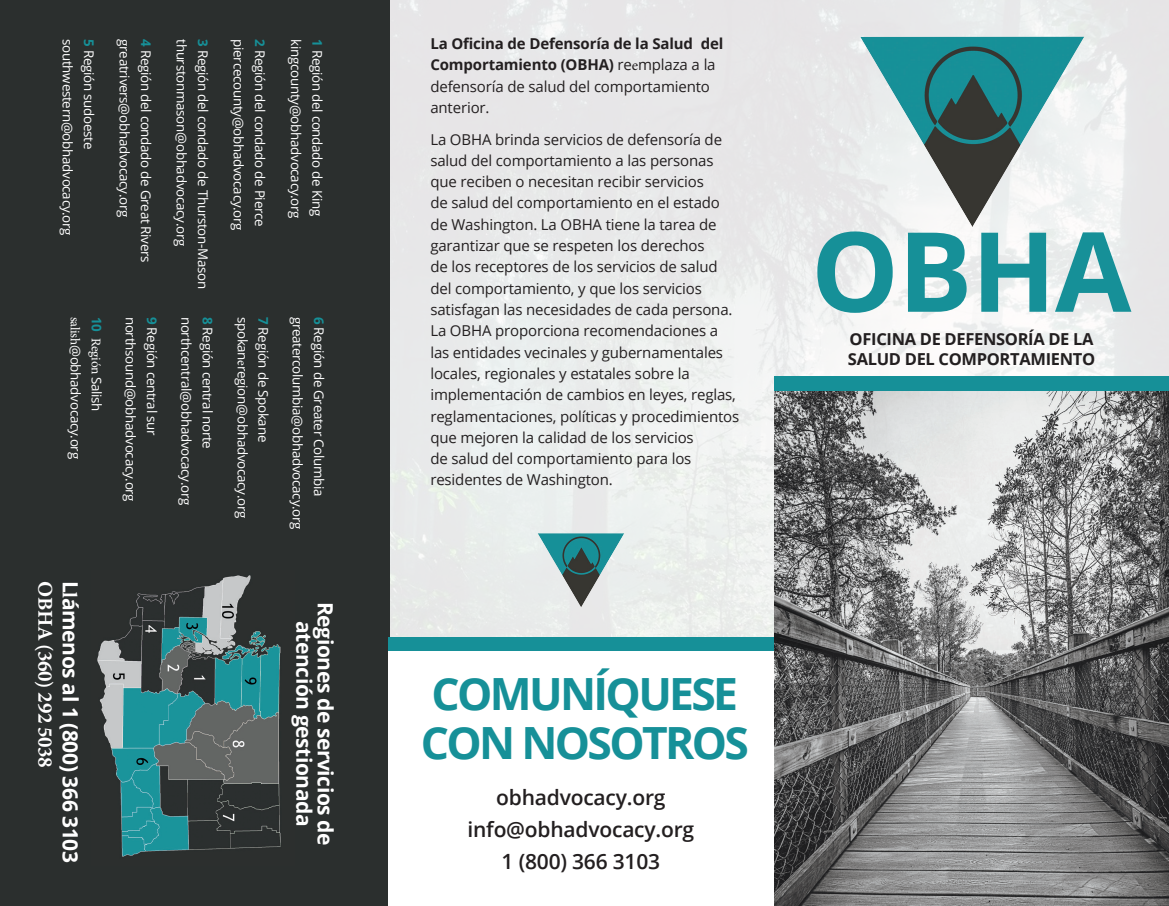
<style>
.page{position:relative;width:1169px;height:906px;background:#fff}
.page>*{position:absolute;margin:0;border:0;box-sizing:border-box;transform-origin:0 0}
.t1{font:700 110.7px "Open Sans";color:#169098}
.t2{font:700 44.4px/48.6px "Open Sans";letter-spacing:-.06em;color:#169098}
.t3{font:700 21px/21.3px "Open Sans";letter-spacing:-.02em;color:#fff;text-align:center}
.t4{font:600 21px "Open Sans";letter-spacing:-.01em;color:#231f20}
.t5{font:700 16.5px/19.8px "Open Sans";letter-spacing:-.02em;color:#231f20}
.t6{font:15px/21.3px "Open Sans";letter-spacing:-.01em;color:#231f20}
.t7{font:13.35px/20.9px "Open Sans";letter-spacing:-.02em;color:#fff}
.t8{font:700 13.35px "Open Sans";color:#169098}
.s1{font-weight:700;color:#169098}
.s2{font-family:"Minion Pro"}
.s3{font-weight:700}
</style>
<div class="page">
<svg style="left:389px;top:0;width:779px;height:651px;fill:#e8eaea"></svg>
<div style="left:0;top:0;width:389px;height:906px;background:#2b2f2e"></div>
<img style="left:774px;top:391px;width:394px;height:515px">
<img style="left:97px;top:575px;width:184px;height:282px">
<img style="left:860px;top:37px;width:224px;height:190px">
<div style="left:388px;top:638px;width:385px;height:14px;background:#169098"></div>
<div style="left:388px;top:652px;width:385px;height:254px;background:#fff"></div>
<div style="left:774px;top:377px;width:394px;height:14px;background:#169098"></div>
<img style="left:537px;top:533px;width:87px;height:74px">
<p class="t7" style="left:157px;top:39px;width:225px;rotate:90deg"><span class="s1">4</span> Región del condado de Great Rivers</p>
<p class="t7" style="left:192px;top:39px;width:208px;rotate:90deg">thurstonmason@obhadvocacy.org</p>
<p class="t7" style="left:100px;top:39px;width:111px;rotate:90deg"><span class="s1">5</span> Región sudoeste</p>
<p class="t7" style="left:135px;top:39px;width:180px;rotate:90deg">greatrivers@obhadvocacy.org</p>
<p class="t7" style="left:214px;top:39px;width:251px;rotate:90deg"><span class="s1">3</span> Región del condado de Thurston-Mason</p>
<p class="t7" style="left:249px;top:39px;width:193px;rotate:90deg">piercecounty@obhadvocacy.org</p>
<p class="t7" style="left:271px;top:39px;width:189px;rotate:90deg"><span class="s1">2</span> Región del condado de Pierce</p>
<p class="t7" style="left:306px;top:39px;width:181px;rotate:90deg">kingcounty@obhadvocacy.org</p>
<p class="t7" style="left:78px;top:39px;width:198px;rotate:90deg">southwestern@obhadvocacy.org</p>
<p class="t7" style="left:328px;top:39px;width:178px;rotate:90deg"><span class="s1">1</span> Región del condado de King</p>
<p class="t7" style="left:163px;top:317px;width:120px;rotate:90deg"><span class="s1">9</span> Región central sur</p>
<p class="t7" style="left:197px;top:317px;width:190px;rotate:90deg">northcentral@obhadvocacy.org</p>
<p class="t7" style="left:218px;top:317px;width:134px;rotate:90deg"><span class="s1">8</span> Región central norte</p>
<p class="t7" style="left:107px;top:317px;width:144px;text-indent:21px;rotate:90deg"><span class="s2">Región</span> Salish <span class="s2">salish</span>@obhadvocacy.org</p>
<p class="t8" style="left:106px;top:317px;width:16px;rotate:90deg">10</p>
<p class="t7" style="left:141px;top:317px;width:186px;rotate:90deg">northsound@obhadvocacy.org</p>
<p class="t3" style="left:83px;top:581px;width:283px;line-height:24.4px;text-align:left;rotate:90deg">L<span class="s2">l</span>ámenos al 1 (800) 366 3103<br><span class="s2">OBHA (360) 292 5038</span></p>
<p class="t7" style="left:274px;top:317px;width:127px;rotate:90deg"><span class="s1">7</span> Región de Spokane</p>
<p class="t7" style="left:308px;top:317px;width:214px;rotate:90deg">greatercolumbia@obhadvocacy.org</p>
<p class="t7" style="left:330px;top:317px;width:181px;rotate:90deg"><span class="s1">6</span> Región de Greater Columbia</p>
<p class="t7" style="left:253px;top:317px;width:203px;rotate:90deg">spokan<span class="s2">e</span>region@obhadvocacy.org</p>
<p class="t3" style="left:336px;top:602px;width:245px;rotate:90deg">Regiones de servicios de atención gestionada</p>
<p class="t6" style="left:430px;top:33px;width:294px"><span class="s3">La Oficina de Defensoría de la Salud del<br>Comportamiento (OBHA)</span> re<span class="s2">e</span>mplaza a la defensoría de salud del comportamiento anterior.</p>
<p class="t6" style="left:430px;top:128px;width:310px">La OBHA brinda servicios de defensoría de salud del comportamiento a las personas que reciben o necesitan recibir servicios<br>de salud del comportamiento en el estado de Washington. La OBHA tiene la tarea de garantizar que se respeten los derechos<br>de los receptores de los servicios de salud del comportamiento, y que los servicios satisfagan las necesidades de cada persona.<br>La OBHA proporciona recomendaciones a las entidades vecinales y gubernamentales locales, regionales y estatales sobre la implementación de cambios en leyes, reglas, reglamentaciones, políticas y procedimientos que mejoren la calidad de los servicios<br>de salud del comportamiento para los residentes de Washington.</p>
<p class="t1" style="left:810px;top:193px;width:322px">OBHA</p>
<p class="t5" style="left:847px;top:328px;width:249px">OFICINA DE DEFENSORÍA DE LA<br>SALUD DEL COMPORTAMIENTO</p>
<p class="t2" style="left:421px;top:668px;width:330px">COMUNÍQUESE<br>CON NOSOTROS</p>
<p class="t4" style="left:496px;top:783px;width:171px">obhadvocacy.org</p>
<p class="t4" style="left:467px;top:815px;width:228px">info@obhadvocacy.org</p>
<p class="t4" style="left:501px;top:846px;width:160px">1 (800) 366 3103</p>
</div>
